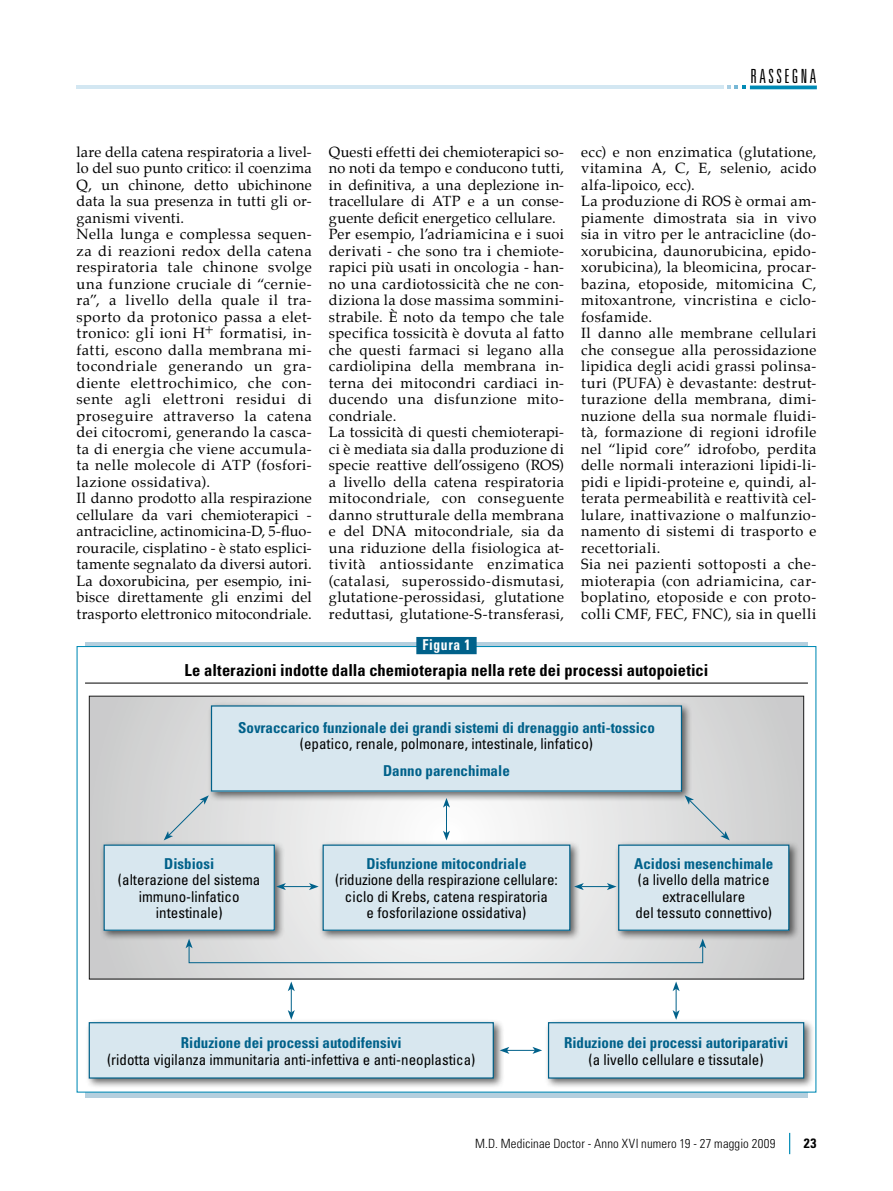
<style>
.page{position:relative;width:893px;height:1191px;background:#fff}
.page>*{position:absolute;margin:0;border:0;box-sizing:border-box;transform-origin:0 0}
.t1{font:300 ultra-condensed 19.5px "Univers";letter-spacing:.13em;color:#000}
.t2{font:700 condensed 16.5px "Univers";letter-spacing:.005em;color:#000}
.t3{font:condensed 15px/16.5px "Univers";color:#000;text-align:center}
.t4{font:700 condensed 15px "Univers";color:#00618a}
.t5{font:700 condensed 15px "Univers";letter-spacing:.05em;color:#fff;scale:.9 1}
.t6{font:14.55px/16.5px "Palatino";letter-spacing:.03em;color:#000}
.t7{font:700 condensed 13.5px "Univers";color:#000}
.t8{font:300 condensed 12.75px "Univers";letter-spacing:.015em;color:#000}
</style>
<div class="page">
<hr style="left:750px;top:86px;width:67px;height:3px;background:#008ab5">
<svg style="left:727px;top:86px;width:19px;height:3px"></svg>
<hr style="left:77px;top:86px;width:647px;height:3px;background:#d3e7f2">
<svg style="left:789px;top:1132px;width:1px;height:22px"></svg>
<div style="left:77px;top:646px;width:739px;height:446px;background:#fff;border:1px solid #008ab5"></div>
<div style="left:416px;top:637px;width:61px;height:17px;background:#00618a"></div>
<hr style="left:85px;top:683px;width:723px;height:1px;background:#000">
<svg style="left:91px;top:698px;width:711px;height:279px;background:#dadbdb"></svg>
<div style="left:207px;top:701px;width:491px;height:117px;background:#000;opacity:.6"></div>
<div style="left:211px;top:706px;width:470px;height:85px;background:#d8e7ef"></div>
<div style="left:100px;top:840px;width:192px;height:117px;background:#000;opacity:.6"></div>
<div style="left:104px;top:845px;width:170px;height:85px;background:#d8e7ef"></div>
<div style="left:104px;top:844px;width:171px;height:86px;border:1px solid #00618a"></div>
<div style="left:85px;top:1018px;width:426px;height:87px;background:#000;opacity:.6"></div>
<div style="left:89px;top:1022px;width:404px;height:56px;background:#d8e7ef"></div>
<div style="left:89px;top:1022px;width:405px;height:56px;border:1px solid #00618a"></div>
<div style="left:614px;top:840px;width:192px;height:117px;background:#000;opacity:.6"></div>
<div style="left:619px;top:845px;width:170px;height:85px;background:#d8e7ef"></div>
<div style="left:618px;top:844px;width:171px;height:86px;border:1px solid #00618a"></div>
<div style="left:544px;top:1018px;width:277px;height:87px;background:#000;opacity:.6"></div>
<div style="left:549px;top:1022px;width:255px;height:56px;background:#d8e7ef"></div>
<div style="left:548px;top:1022px;width:256px;height:56px;border:1px solid #00618a"></div>
<div style="left:319px;top:840px;width:270px;height:117px;background:#000;opacity:.6"></div>
<div style="left:323px;top:845px;width:247px;height:85px;background:#d8e7ef"></div>
<div style="left:323px;top:844px;width:247px;height:86px;border:1px solid #00618a"></div>
<svg style="left:574px;top:883px;width:43px;height:7px"></svg>
<svg style="left:500px;top:1046px;width:42px;height:8px"></svg>
<svg style="left:288px;top:981px;width:7px;height:38px"></svg>
<svg style="left:673px;top:981px;width:7px;height:38px"></svg>
<svg style="left:276px;top:883px;width:43px;height:7px"></svg>
<svg style="left:443px;top:798px;width:7px;height:42px"></svg>
<svg style="left:164px;top:795px;width:45px;height:45px;background:#ced3d6"></svg>
<svg style="left:685px;top:795px;width:45px;height:45px;background:#ced3d6"></svg>
<div style="left:189px;top:945px;width:514px;height:18px;border:1px solid #00618a"></div>
<svg style="left:186px;top:938px;width:7px;height:10px"></svg>
<svg style="left:699px;top:938px;width:7px;height:10px"></svg>
<h1 class="t1" style="left:750px;top:66px;width:68px">RASSEGNA</h1>
<p class="t6" style="left:77px;top:143px;width:237px">lare della catena respiratoria a livel&shy;lo del suo punto critico: il coenzima Q, un chinone, detto ubichinone data la sua presenza in tutti gli or&shy;ganismi viventi.<br>Nella lunga e complessa sequen&shy;za di reazioni redox della catena respiratoria tale chinone svolge una funzione cruciale di “cernie&shy;ra”, a livello della quale il tra&shy;sporto da protonico passa a elet&shy;tronico: gli ioni H+ formatisi, in&shy;fatti, escono dalla membrana mi&shy;tocondriale generando un gra&shy;diente elettrochimico, che con&shy;sente agli elettroni residui di proseguire attraverso la catena dei citocromi, generando la casca&shy;ta di energia che viene accumula&shy;ta nelle molecole di ATP (fosfori&shy;lazione ossidativa).<br>Il danno prodotto alla respirazione cellulare da vari chemioterapici - antracicline, actinomicina-D, 5-fluo&shy;rouracile, cisplatino - è stato esplici&shy;tamente segnalato da diversi autori.<br>La doxorubicina, per esempio, ini&shy;bisce direttamente gli enzimi del trasporto elettronico mitocondriale.</p>
<p class="t6" style="left:329px;top:143px;width:237px">Questi effetti dei chemioterapici so&shy;no noti da tempo e conducono tutti, in definitiva, a una deplezione in&shy;tracellulare di ATP e a un conse&shy;guente deficit energetico cellulare.<br>Per esempio, l’adriamicina e i suoi derivati - che sono tra i chemiote&shy;rapici più usati in oncologia - han&shy;no una cardiotossicità che ne con&shy;diziona la dose massima sommini&shy;strabile. È noto da tempo che tale specifica tossicità è dovuta al fatto che questi farmaci si legano alla cardiolipina della membrana in&shy;terna dei mitocondri cardiaci in&shy;ducendo una disfunzione mito&shy;condriale.<br>La tossicità di questi chemioterapi&shy;ci è mediata sia dalla produzione di specie reattive dell’ossigeno (ROS) a livello della catena respiratoria mitocondriale, con conseguente danno strutturale della membrana e del DNA mitocondriale, sia da una riduzione della fisiologica at&shy;tività antiossidante enzimatica (catalasi, superossido-dismutasi, glutatione-perossidasi, glutatione reduttasi, glutatione-S-transferasi,</p>
<p class="t6" style="left:581px;top:143px;width:237px">ecc) e non enzimatica (glutatione, vitamina A, C, E, selenio, acido alfa-lipoico, ecc).<br>La produzione di ROS è ormai am&shy;piamente dimostrata sia in vivo sia in vitro per le antracicline (do&shy;xorubicina, daunorubicina, epido&shy;xorubicina), la bleomicina, procar&shy;bazina, etoposide, mitomicina C, mitoxantrone, vincristina e ciclo&shy;fosfamide.<br>Il danno alle membrane cellulari che consegue alla perossidazione lipidica degli acidi grassi polinsa&shy;turi (PUFA) è devastante: destrut&shy;turazione della membrana, dimi&shy;nuzione della sua normale fluidi&shy;tà, formazione di regioni idrofile nel “lipid core” idrofobo, perdita delle normali interazioni lipidi-li&shy;pidi e lipidi-proteine e, quindi, al&shy;terata permeabilità e reattività cel&shy;lulare, inattivazione o malfunzio&shy;namento di sistemi di trasporto e recettoriali.<br>Sia nei pazienti sottoposti a che&shy;mioterapia (con adriamicina, car&shy;boplatino, etoposide e con proto&shy;colli CMF, FEC, FNC), sia in quelli</p>
<p class="t5" style="left:422px;top:636px;width:55px">Figura 1</p>
<p class="t2" style="left:185px;top:660px;width:525px">Le alterazioni indotte dalla chemioterapia nella rete dei processi autopoietici</p>
<p class="t4" style="left:238px;top:718px;width:418px">Sovraccarico funzionale dei grandi sistemi di drenaggio anti-tossico</p>
<p class="t3" style="left:300px;top:735px;width:295px">(epatico, renale, polmonare, intestinale, linfatico)</p>
<p class="t4" style="left:383px;top:761px;width:128px">Danno parenchimale</p>
<p class="t4" style="left:164px;top:854px;width:51px">Disbiosi</p>
<p class="t3" style="left:118px;top:871px;width:144px">(alterazione del sistema immuno-linfatico intestinale)</p>
<p class="t4" style="left:366px;top:854px;width:162px">Disfunzione mitocondriale</p>
<p class="t3" style="left:335px;top:871px;width:224px">(riduzione della respirazione cellulare: ciclo di Krebs, catena respiratoria<br>e fosforilazione ossidativa)</p>
<p class="t4" style="left:634px;top:854px;width:141px">Acidosi mesenchimale</p>
<p class="t3" style="left:635px;top:871px;width:138px">(a livello della matrice extracellulare<br>del tessuto connettivo)</p>
<p class="t4" style="left:181px;top:1033px;width:222px">Riduzione dei processi autodifensivi</p>
<p class="t3" style="left:107px;top:1050px;width:370px">(ridotta vigilanza immunitaria anti-infettiva e anti-neoplastica)</p>
<p class="t4" style="left:564px;top:1033px;width:226px">Riduzione dei processi autoriparativi</p>
<p class="t3" style="left:589px;top:1050px;width:176px">(a livello cellulare e tissutale)</p>
<p class="t8" style="left:475px;top:1136px;width:302px">M.D. Medicinae Doctor - Anno XVI numero 19 - 27 maggio 2009</p>
<p class="t7" style="left:804px;top:1135px;width:14px">23</p>
</div>
